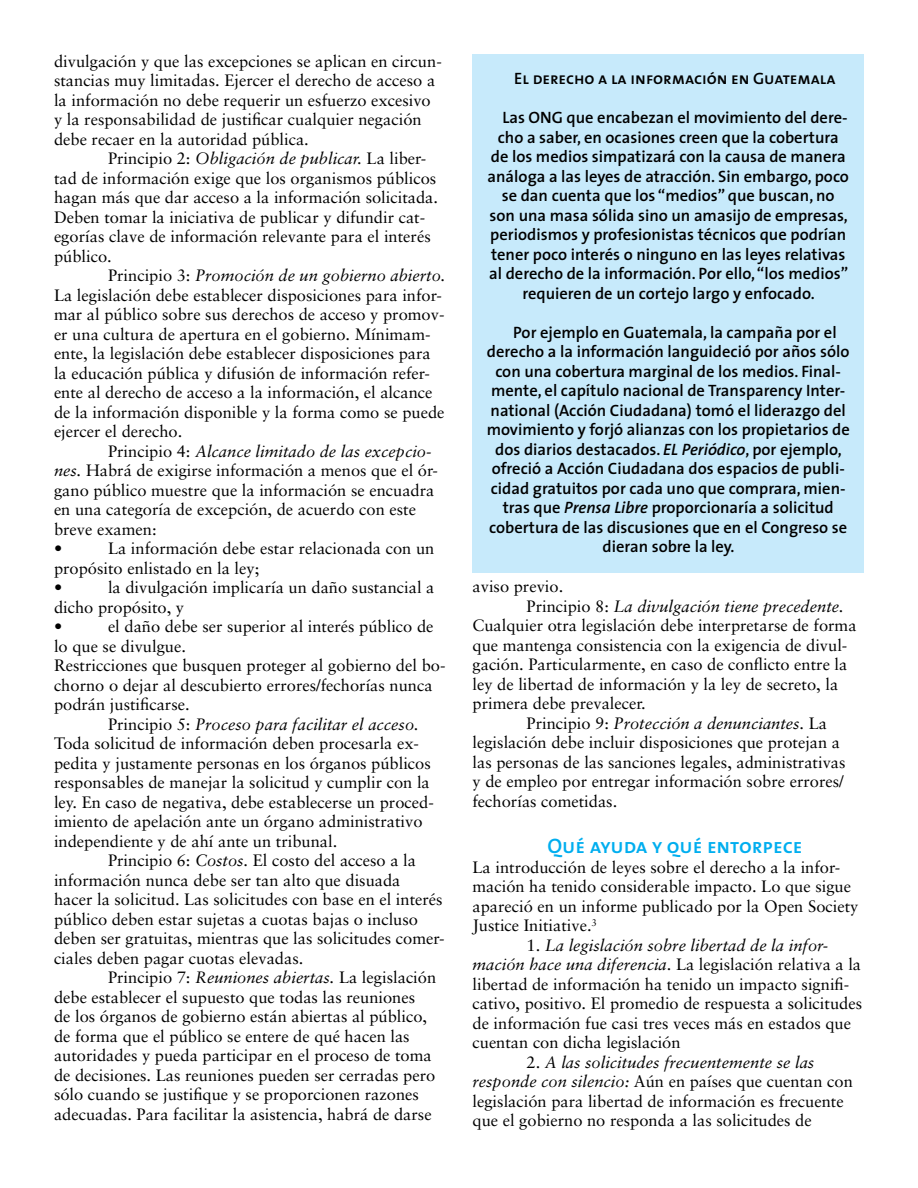
<style>
.page{position:relative;width:918px;height:1188px;background:#fff}
.page>*{position:absolute;margin:0;border:0;box-sizing:border-box;transform-origin:0 0}
.Extra_Material{font:21px "The Sans Semi Bold Caps";color:#00aeef}
.t1{font:16.5px/19.5px "Sabon";color:#000}
.Extra_Material-2{font:600 16.5px "The Sans";color:#000}
.Extra_Material-3{font:16.5px "The Sans Semi Bold Caps";color:#000}
.s1{font-style:italic}
</style>
<div class="page">
<div style="left:472px;top:54px;width:392px;height:519px;background:#c7eafb"></div>
<p class="t1" style="left:54px;top:51px;width:389px">divulgación y que las excepciones se aplican en circun&shy;stancias muy limitadas. Ejercer el derecho de acceso a la información no debe requerir un esfuerzo excesivo y la responsabilidad de justificar cualquier negación debe recaer en la autoridad pública.</p>
<p class="t1" style="left:54px;top:149px;width:386px;text-indent:54px">Principio 2: <span class="s1">Obligación de publicar.</span> La liber&shy;tad de información exige que los organismos públicos hagan más que dar acceso a la información solicitada.<br>Deben tomar la iniciativa de publicar y difundir cat&shy;egorías clave de información relevante para el interés público.</p>
<p class="t1" style="left:54px;top:266px;width:393px;text-indent:54px">Principio 3: <span class="s1">Promoción de un gobierno abierto.<br></span>La legislación debe establecer disposiciones para infor&shy;mar al público sobre sus derechos de acceso y promov&shy;er una cultura de apertura en el gobierno. Mínimam&shy;ente, la legislación debe establecer disposiciones para la educación pública y difusión de información refer&shy;ente al derecho de acceso a la información, el alcance de la información disponible y la forma como se puede ejercer el derecho.</p>
<p class="t1" style="left:54px;top:441px;width:386px;text-indent:54px">Principio 4: <span class="s1">Alcance limitado de las excepcio&shy;nes.</span> Habrá de exigirse información a menos que el ór&shy;gano público muestre que la información se encuadra en una categoría de excepción, de acuerdo con este breve examen:</p>
<p class="t1" style="left:54px;top:539px;width:10px">•</p>
<p class="t1" style="left:54px;top:539px;width:382px;text-indent:54px">La información debe estar relacionada con un propósito enlistado en la ley;</p>
<p class="t1" style="left:54px;top:578px;width:10px">•</p>
<p class="t1" style="left:54px;top:578px;width:382px;text-indent:54px">la divulgación implicaría un daño sustancial a dicho propósito, y</p>
<p class="t1" style="left:54px;top:617px;width:10px">•</p>
<p class="t1" style="left:54px;top:617px;width:381px;text-indent:54px">el daño debe ser superior al interés público de lo que se divulgue.</p>
<p class="t1" style="left:54px;top:656px;width:393px">Restricciones que busquen proteger al gobierno del bo&shy;chorno o dejar al descubierto errores/fechorías nunca podrán justificarse.</p>
<p class="t1" style="left:54px;top:714px;width:381px;text-indent:54px">Principio 5: <span class="s1">Proceso para facilitar el acceso.<br></span>Toda solicitud de información deben procesarla ex&shy;pedita y justamente personas en los órganos públicos responsables de manejar la solicitud y cumplir con la ley. En caso de negativa, debe establecerse un proced&shy;imiento de apelación ante un órgano administrativo independiente y de ahí ante un tribunal.</p>
<p class="t1" style="left:54px;top:851px;width:392px;text-indent:54px">Principio 6: <span class="s1">Costos.</span> El costo del acceso a la información nunca debe ser tan alto que disuada<br>hacer la solicitud. Las solicitudes con base en el interés público deben estar sujetas a cuotas bajas o incluso deben ser gratuitas, mientras que las solicitudes comer&shy;ciales deben pagar cuotas elevadas.</p>
<p class="t1" style="left:54px;top:968px;width:384px;text-indent:54px">Principio 7: <span class="s1">Reuniones abiertas.</span> La legislación debe establecer el supuesto que todas las reuniones<br>de los órganos de gobierno están abiertas al público, de forma que el público se entere de qué hacen las autoridades y pueda participar en el proceso de toma de decisiones. Las reuniones pueden ser cerradas pero sólo cuando se justifique y se proporcionen razones adecuadas. Para facilitar la asistencia, habrá de darse</p>
<p class="Extra_Material-3" style="left:514px;top:65px;width:323px">El derecho a la información en Guatemala</p>
<p class="Extra_Material-2" style="left:502px;top:104px;width:347px">Las ONG que encabezan el movimiento del dere-</p>
<p class="Extra_Material-2" style="left:498px;top:124px;width:342px">cho a saber, en ocasiones creen que la cobertura</p>
<p class="Extra_Material-2" style="left:491px;top:143px;width:356px">de los medios simpatizará con la causa de manera</p>
<p class="Extra_Material-2" style="left:488px;top:163px;width:363px">análoga a las leyes de atracción. Sin embargo, poco</p>
<p class="Extra_Material-2" style="left:502px;top:182px;width:334px">se dan cuenta que los “medios” que buscan, no</p>
<p class="Extra_Material-2" style="left:490px;top:202px;width:360px">son una masa sólida sino un amasijo de empresas,</p>
<p class="Extra_Material-2" style="left:490px;top:221px;width:357px">periodismos y profesionistas técnicos que podrían</p>
<p class="Extra_Material-2" style="left:491px;top:241px;width:356px">tener poco interés o ninguno en las leyes relativas</p>
<p class="Extra_Material-2" style="left:489px;top:260px;width:361px">al derecho de la información. Por ello, “los medios”</p>
<p class="Extra_Material-2" style="left:522px;top:280px;width:294px">requieren de un cortejo largo y enfocado.</p>
<p class="Extra_Material-2" style="left:513px;top:319px;width:325px">Por ejemplo en Guatemala, la campaña por el</p>
<p class="Extra_Material-2" style="left:487px;top:338px;width:364px">derecho a la información languideció por años sólo</p>
<p class="Extra_Material-2" style="left:495px;top:358px;width:347px">con una cobertura marginal de los medios. Final-</p>
<p class="Extra_Material-2" style="left:491px;top:377px;width:356px">mente, el capítulo nacional de Transparency Inter-</p>
<p class="Extra_Material-2" style="left:491px;top:397px;width:357px">national (Acción Ciudadana) tomó el liderazgo del</p>
<p class="Extra_Material-2" style="left:487px;top:416px;width:365px">movimiento y forjó alianzas con los propietarios de</p>
<p class="Extra_Material-2" style="left:495px;top:436px;width:348px">dos diarios destacados. <span class="s1">EL Periódico</span>, por ejemplo,</p>
<p class="Extra_Material-2" style="left:492px;top:455px;width:355px">ofreció a Acción Ciudadana dos espacios de publi-</p>
<p class="Extra_Material-2" style="left:491px;top:475px;width:356px">cidad gratuitos por cada uno que comprara, mien-</p>
<p class="Extra_Material-2" style="left:503px;top:494px;width:333px">tras que <span class="s1">Prensa Libre</span> proporcionaría a solicitud</p>
<p class="Extra_Material-2" style="left:489px;top:514px;width:360px">cobertura de las discusiones que en el Congreso se</p>
<p class="Extra_Material-2" style="left:603px;top:533px;width:134px">dieran sobre la ley.</p>
<p class="t1" style="left:472px;top:576px;width:92px">aviso previo.</p>
<p class="t1" style="left:472px;top:596px;width:386px;text-indent:54px">Principio 8: <span class="s1">La divulgación tiene precedente.<br></span>Cualquier otra legislación debe interpretarse de forma que mantenga consistencia con la exigencia de divul&shy;gación. Particularmente, en caso de conflicto entre la ley de libertad de información y la ley de secreto, la primera debe prevalecer.</p>
<p class="t1" style="left:472px;top:713px;width:375px;text-indent:54px">Principio 9: <span class="s1">Protección a denunciantes.</span> La legislación debe incluir disposiciones que protejan a las personas de las sanciones legales, administrativas y de empleo por entregar información sobre errores/ fechorías cometidas.</p>
<p class="Extra_Material" style="left:548px;top:829px;width:256px">Qué ayuda y qué entorpece</p>
<p class="t1" style="left:472px;top:857px;width:388px">La introducción de leyes sobre el derecho a la infor&shy;mación ha tenido considerable impacto. Lo que sigue apareció en un informe publicado por la Open Society Justice Initiative.<sup>3</sup></p>
<p class="t1" style="left:472px;top:935px;width:391px;text-indent:54px">1. <span class="s1">La legislación sobre libertad de la infor&shy;mación hace una diferencia</span>. La legislación relativa a la libertad de información ha tenido un impacto signifi&shy;cativo, positivo. El promedio de respuesta a solicitudes de información fue casi tres veces más en estados que cuentan con dicha legislación</p>
<p class="t1" style="left:472px;top:1052px;width:382px;text-indent:54px">2. <span class="s1">A las solicitudes frecuentemente se las responde con silencio:</span> Aún en países que cuentan con legislación para libertad de información es frecuente que el gobierno no responda a las solicitudes de</p>
</div>
